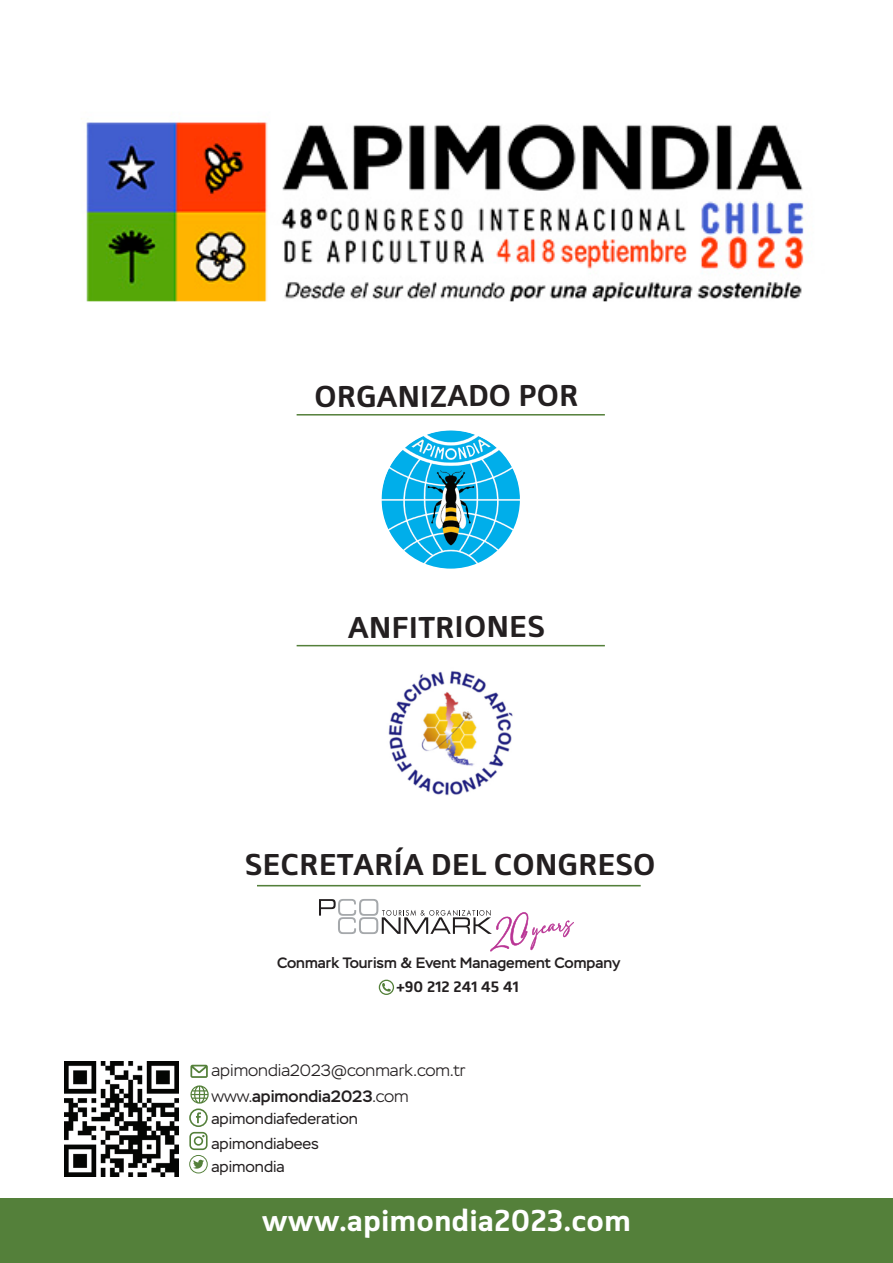
<style>
.page{position:relative;width:893px;height:1263px;background:#fff}
.page>*{position:absolute;margin:0;border:0;box-sizing:border-box;transform-origin:0 0}
.t1{font:700 30px "Mentone";color:#231f20}
.t2{font:700 30px "Mentone";color:#fff}
.t3{font:300 16.5px/25.7px "Stem";color:#231f20}
.t4{font:15.3px/25.3px "Stem";color:#231f20}
.t5{font:500 15px "Stem";color:#231f20}
.t6{font:700 15px "Mentone";letter-spacing:-.005em;color:#231f20}
.s1{font-weight:500}
</style>
<div class="page">
<svg style="left:379px;top:980px;width:15px;height:15px"></svg>
<hr style="left:257px;top:885px;width:384px;height:1px;background:#54803a">
<hr style="left:297px;top:645px;width:308px;height:1px;background:#54803a">
<hr style="left:297px;top:414px;width:308px;height:1px;background:#54803a">
<svg style="left:190px;top:1065px;width:18px;height:13px"></svg>
<svg style="left:189px;top:1085px;width:20px;height:88px"></svg>
<img style="left:64px;top:1061px;width:115px;height:115px">
<img style="left:382px;top:430px;width:138px;height:139px;border-radius:69px">
<img style="left:388px;top:671px;width:125px;height:125px">
<div style="left:0;top:1198px;width:893px;height:65px;background:#54803a"></div>
<svg style="left:319px;top:899px;width:255px;height:53px"></svg>
<img style="left:81px;top:118px;width:725px;height:184px">
<h1 class="t1" style="left:315px;top:377px;width:266px">ORGANIZADO POR</h1>
<h1 class="t1" style="left:348px;top:608px;width:199px">ANFITRIONES</h1>
<h1 class="t1" style="left:245px;top:845px;width:412px">SECRETARÍA DEL CONGRESO</h1>
<p class="t5" style="left:277px;top:953px;width:345px">Conmark Tourism &amp; Event Management Company</p>
<p class="t6" style="left:397px;top:977px;width:124px">+90 212 241 45 41</p>
<p class="t3" style="left:211px;top:1058px;width:256px">apimondia2023@conmark.com.tr www.<span class="s1">apimondia2023</span>.com</p>
<p class="t4" style="left:211px;top:1106px;width:148px">apimondiafederation apimondiabees</p>
<p class="t4" style="left:211px;top:1154px;width:75px">apimondia</p>
<h1 class="t2" style="left:262px;top:1201px;width:371px">www.apimondia2023.com</h1>
</div>
